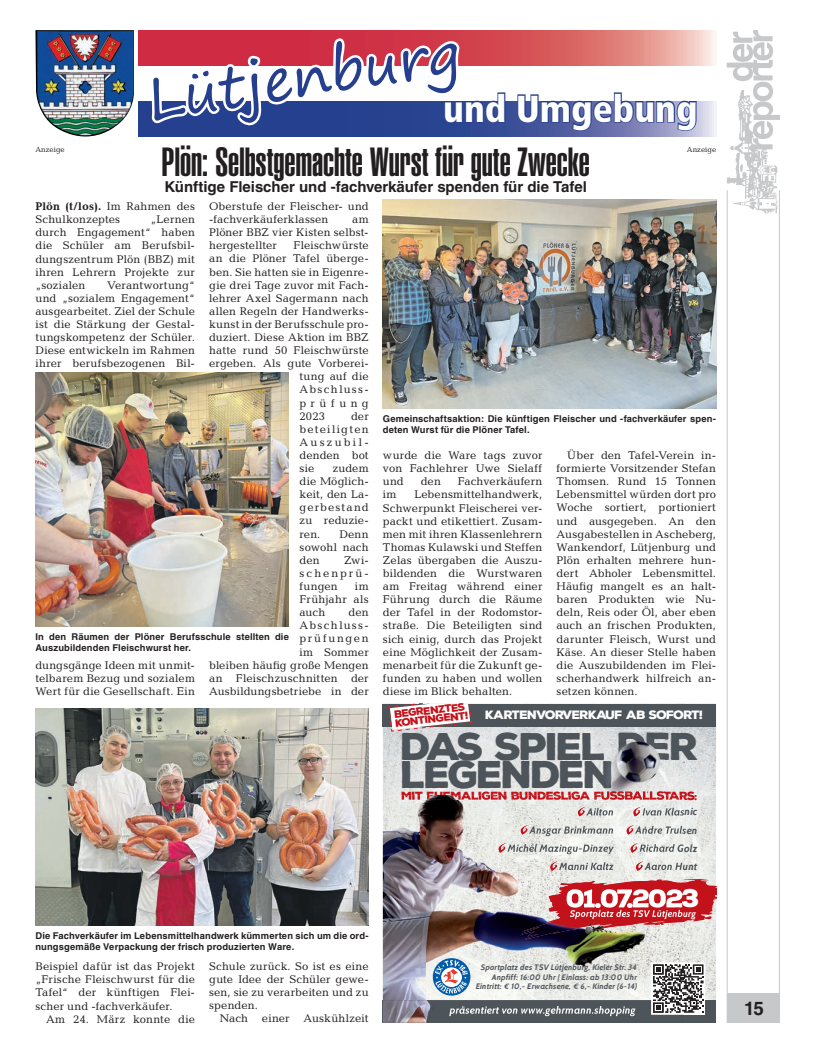
<style>
.page{position:relative;width:819px;height:1053px;background:#fff}
.page>*{position:absolute;margin:0;border:0;box-sizing:border-box;transform-origin:0 0}
.t1{font:57.5px "Segoe Print";color:#253f8e}
.t2{font:40px "Helvetica LT Std Ultra Comp";letter-spacing:-.005em;color:#231f20}
.t3{font:900 condensed 37.5px "Frutiger LT Std";color:#fff}
.t4{font:900 37.38px/28.5px "Nexa Rust Sans";letter-spacing:-.07em;color:#4d545a;scale:1.04 1}
.t5{font:700 18.75px "Helvetica LT Std";color:#231f20}
.t6{font:700 15px "Helvetica LT Std";letter-spacing:-.005em;color:#231f20}
.t7{font:900 11.75px "Nexa Rust Sans";letter-spacing:-.065em;color:#fff;scale:1.04 1}
.t8{font:900 11.5px "Nexa Rust Sans";letter-spacing:-.065em;color:#c4121a;scale:1.04 1}
.t9{font:11.25px/13.1px "Candida Std";letter-spacing:.015em;color:#231f20;text-align:justify}
.t10{font:11.25px "Candida Std";letter-spacing:-.005em;color:#231f20}
.t11{font:11.25px "Candida Std";letter-spacing:.11em;color:#231f20}
.t12{font:11.25px "Candida Std";letter-spacing:.4em;color:#231f20}
.t13{font:900 10.25px "Nexa Rust Sans";color:#c4121a;scale:1.04 1}
.t14{font:700 9.38px/11.2px "Helvetica LT Std";letter-spacing:.015em;color:#231f20}
.t15{font:italic 700 7.88px/9.5px "Cabin";color:#4d545a;text-align:right;scale:1.04 1}
.t16{font:7.5px "Candida Std";color:#231f20}
.s1{font-weight:700}
</style>
<div class="page">
<div style="left:726px;top:993px;width:53px;height:29px;background:#c7c8ca"></div>
<hr style="left:778px;top:190px;width:1px;height:832px;background:#c7c8ca">
<hr style="left:726px;top:190px;width:1px;height:832px;background:#c7c8ca">
<img style="left:726px;top:149px;width:52px;height:65px">
<svg style="left:726px;top:30px;width:54px;height:119px"></svg>
<img style="left:383px;top:726px;width:333px;height:274px">
<svg style="left:683px;top:878px;width:33px;height:61px;background:#d36d70"></svg>
<img style="left:604px;top:730px;width:60px;height:61px">
<img style="left:604px;top:731px;width:60px;height:29px">
<img style="left:604px;top:760px;width:7px;height:28px">
<img style="left:604px;top:791px;width:60px;height:4px">
<div style="left:383px;top:1000px;width:333px;height:22px;background:#4d545a"></div>
<div style="left:383px;top:703px;width:333px;height:23px;background:#4d545a"></div>
<svg style="left:683px;top:962px;width:22px;height:52px"></svg>
<img style="left:426px;top:799px;width:257px;height:201px">
<img style="left:383px;top:795px;width:43px;height:205px">
<img style="left:401px;top:795px;width:282px;height:4px">
<img style="left:521px;top:880px;width:139px;height:59px">
<img style="left:566px;top:889px;width:117px;height:18px">
<img style="left:569px;top:909px;width:114px;height:10px">
<svg style="left:577px;top:806px;width:8px;height:10px"></svg>
<img style="left:586px;top:807px;width:27px;height:8px">
<svg style="left:520px;top:824px;width:8px;height:10px"></svg>
<img style="left:529px;top:825px;width:84px;height:11px">
<svg style="left:498px;top:843px;width:8px;height:9px"></svg>
<img style="left:507px;top:844px;width:107px;height:10px">
<svg style="left:550px;top:861px;width:8px;height:9px"></svg>
<img style="left:559px;top:862px;width:54px;height:7px">
<svg style="left:633px;top:806px;width:8px;height:10px"></svg>
<img style="left:642px;top:807px;width:41px;height:8px">
<svg style="left:626px;top:824px;width:8px;height:10px"></svg>
<img style="left:635px;top:825px;width:48px;height:8px">
<svg style="left:630px;top:843px;width:8px;height:9px"></svg>
<img style="left:639px;top:844px;width:44px;height:7px">
<svg style="left:635px;top:861px;width:8px;height:9px"></svg>
<img style="left:644px;top:862px;width:39px;height:7px">
<img style="left:383px;top:1000px;width:300px;height:22px">
<img style="left:449px;top:1005px;width:186px;height:11px">
<img style="left:651px;top:962px;width:32px;height:52px">
<svg style="left:653px;top:964px;width:50px;height:48px"></svg>
<svg style="left:433px;top:958px;width:37px;height:37px"></svg>
<svg style="left:435px;top:959px;width:33px;height:34px"></svg>
<svg style="left:383px;top:703px;width:89px;height:29px;background:#dbd6d8"></svg>
<svg style="left:138px;top:101px;width:578px;height:35px;background:#808abb"></svg>
<svg style="left:138px;top:30px;width:578px;height:36px;background:#dd7173"></svg>
<svg style="left:516px;top:92px;width:181px;height:40px"></svg>
<img style="left:35px;top:30px;width:99px;height:106px">
<svg style="left:146px;top:36px;width:360px;height:100px"></svg>
<img style="left:35px;top:372px;width:254px;height:254px">
<img style="left:35px;top:708px;width:334px;height:217px">
<img style="left:383px;top:199px;width:333px;height:209px">
<p class="t1" style="left:139px;top:50px;width:317px;rotate:-9deg">Lütjenburg</p>
<p class="t3" style="left:443px;top:86px;width:256px">und Umgebung</p>
<p class="t2" style="left:161px;top:139px;width:430px">Plön: Selbstgemachte Wurst für gute Zwecke</p>
<p class="t6" style="left:164px;top:178px;width:424px">Künftige Fleischer und -fachverkäufer spenden für die Tafel</p>
<p class="t16" style="left:35px;top:145px;width:31px">Anzeige</p>
<p class="t16" style="left:686px;top:145px;width:31px">Anzeige</p>
<p class="t9" style="left:209px;top:200px;width:161px">Oberstufe der Fleischer- und -fachverkäuferklassen</p>
<p class="t9" style="left:35px;top:200px;width:161px"><span class="s1">Plön (t/los).</span> Im Rahmen des<br>Schulkonzeptes</p>
<p class="t9" style="left:35px;top:213px;width:161px;text-indent:115px">„Lernen durch Engagement“ haben die Schüler am Berufsbil&shy;dungszentrum Plön (BBZ) mit ihren Lehrern Projekte zur „sozialen</p>
<p class="t9" style="left:209px;top:213px;width:161px;text-indent:143px">am Plöner BBZ vier Kisten selbst&shy;hergestellter</p>
<p class="t9" style="left:293px;top:239px;width:77px">Fleischwürste</p>
<p class="t9" style="left:209px;top:252px;width:161px">an die Plöner Tafel überge-</p>
<p class="t9" style="left:209px;top:265px;width:161px">ben. Sie hatten sie in Eigenre-</p>
<p class="t9" style="left:209px;top:278px;width:161px">gie drei Tage zuvor mit Fach-</p>
<p class="t9" style="left:209px;top:291px;width:161px">lehrer Axel Sagermann nach</p>
<p class="t9" style="left:209px;top:304px;width:161px">allen Regeln der Handwerks-</p>
<p class="t9" style="left:209px;top:317px;width:161px">kunst in der Berufsschule pro-</p>
<p class="t9" style="left:209px;top:330px;width:161px">duziert. Diese Aktion im BBZ</p>
<p class="t9" style="left:209px;top:344px;width:161px">hatte rund 50 Fleischwürste</p>
<p class="t9" style="left:209px;top:357px;width:161px">ergeben. Als gute Vorberei-</p>
<p class="t9" style="left:299px;top:370px;width:71px">tung auf die</p>
<p class="t11" style="left:299px;top:383px;width:71px">Abschluss-</p>
<p class="t12" style="left:299px;top:396px;width:71px">prüfung</p>
<p class="t9" style="left:299px;top:409px;width:27px">2023</p>
<p class="t9" style="left:35px;top:278px;width:161px;text-indent:72px">Verantwortung“ und „sozialem Engagement“ ausgearbeitet. Ziel der Schule ist die Stärkung der Gestal&shy;tungskompetenz der Schüler.<br>Diese entwickeln im Rahmen ihrer berufsbezogenen Bil-</p>
<p class="t9" style="left:299px;top:409px;width:71px;text-indent:51px">der beteiligten Auszubil&shy;denden bot sie</p>
<p class="t9" style="left:299px;top:461px;width:71px;text-indent:33px">zudem die Möglich&shy;keit, den La&shy;gerbestand zu reduzie&shy;ren.</p>
<p class="t9" style="left:299px;top:527px;width:71px;text-indent:40px">Denn sowohl nach den</p>
<p class="t9" style="left:299px;top:553px;width:71px;text-indent:45px">Zwi&shy;schenprü&shy;fungen</p>
<p class="t9" style="left:299px;top:579px;width:71px;text-indent:55px">im Frühjahr als auch</p>
<p class="t9" style="left:209px;top:605px;width:161px;text-align:right">den<br>Abschluss-<br>prüfungen<br>im Sommer<br>bleiben häufig große Mengen an Fleischzuschnitten der<br>Ausbildungsbetriebe in der</p>
<p class="t14" style="left:35px;top:630px;width:255px">In den Räumen der Plöner Berufsschule stellten die<br>Auszubildenden Fleischwurst her.</p>
<p class="t9" style="left:35px;top:658px;width:161px">dungsgänge Ideen mit unmit&shy;telbarem Bezug und sozialem Wert für die Gesellschaft. Ein</p>
<p class="t14" style="left:383px;top:412px;width:335px">Gemeinschaftsaktion: Die künftigen Fleischer und -fachverkäufer spen&shy;deten Wurst für die Plöner Tafel.</p>
<p class="t9" style="left:383px;top:449px;width:161px">wurde die Ware tags zuvor von Fachlehrer Uwe Sielaff und</p>
<p class="t9" style="left:556px;top:448px;width:161px;text-indent:11px">Über den Tafel-Verein in&shy;formierte Vorsitzender Stefan Thomsen. Rund 15 Tonnen Lebensmittel würden dort pro Woche sortiert, portioniert und ausgegeben. An den Ausgabestellen in Ascheberg, Wankendorf, Lütjenburg und Plön erhalten mehrere hun&shy;dert Abholer Lebensmittel.<br>Häufig mangelt es an halt&shy;baren Produkten wie Nu&shy;deln, Reis oder Öl, aber eben auch an frischen Produkten, darunter Fleisch, Wurst und Käse. An dieser Stelle haben die Auszubildenden im Flei&shy;scherhandwerk hilfreich an&shy;setzen können.</p>
<p class="t9" style="left:420px;top:475px;width:22px">den</p>
<p class="t10" style="left:457px;top:475px;width:86px">Fachverkäufern</p>
<p class="t9" style="left:383px;top:488px;width:161px;text-indent:31px">Lebensmittelhandwerk, Schwerpunkt Fleischerei ver&shy;packt und etikettiert. Zusam&shy;men mit ihren Klassenlehrern Thomas Kulawski und Steffen Zelas übergaben die Auszu&shy;bildenden die Wurstwaren am Freitag während einer Führung durch die Räume der Tafel in der Rodomstor&shy;straße. Die Beteiligten sind sich einig, durch das Projekt eine Möglichkeit der Zusam&shy;menarbeit für die Zukunft ge&shy;funden zu haben und wollen diese im Blick behalten.</p>
<p class="t9" style="left:383px;top:488px;width:15px">im</p>
<p class="t13" style="left:394px;top:707px;width:70px;rotate:-6deg">BEGRENZ TES</p>
<p class="t7" style="left:485px;top:707px;width:211px">KARTENVORVERKAUF AB SOFORT!</p>
<p class="t13" style="left:395px;top:715px;width:72px;rotate:-6deg">KONTINGENT!</p>
<p class="t4" style="left:400px;top:732px;width:288px">DAS SPIEL DER<br>LEGENDEN</p>
<p class="t8" style="left:401px;top:787px;width:286px">MIT EHEMALIGEN BUNDESLIGA FUSSBALLSTARS:</p>
<p class="t14" style="left:35px;top:930px;width:335px">Die Fachverkäufer im Lebensmittelhandwerk kümmerten sich um die ord&shy;nungsgemäße Verpackung der frisch produzierten Ware.</p>
<p class="t9" style="left:35px;top:959px;width:161px">Beispiel dafür ist das Projekt</p>
<p class="t9" style="left:35px;top:972px;width:161px">„Frische Fleischwurst für die</p>
<p class="t9" style="left:35px;top:986px;width:161px">Tafel“ der künftigen Flei-</p>
<p class="t9" style="left:35px;top:999px;width:139px">scher und -fachverkäufer.</p>
<p class="t9" style="left:46px;top:1012px;width:150px">Am 24. März konnte die</p>
<p class="t9" style="left:209px;top:959px;width:161px">Schule zurück. So ist es eine</p>
<p class="t9" style="left:209px;top:972px;width:161px">gute Idee der Schüler gewe-</p>
<p class="t9" style="left:209px;top:985px;width:161px">sen, sie zu verarbeiten und zu</p>
<p class="t9" style="left:209px;top:998px;width:50px">spenden.</p>
<p class="t9" style="left:220px;top:1012px;width:150px">Nach einer Auskühlzeit</p>
<p class="t15" style="left:475px;top:962px;width:157px">Sportplatz des TSV Lütjenburg, Kieler Str. 34<br>Anpfiff: 16:00 Uhr | Einlass: ab 13:00 Uhr<br>Eintritt: € 10,- Erwachsene, € 6,- Kinder (6-14)</p>
<p class="t5" style="left:744px;top:996px;width:21px">15</p>
</div>
